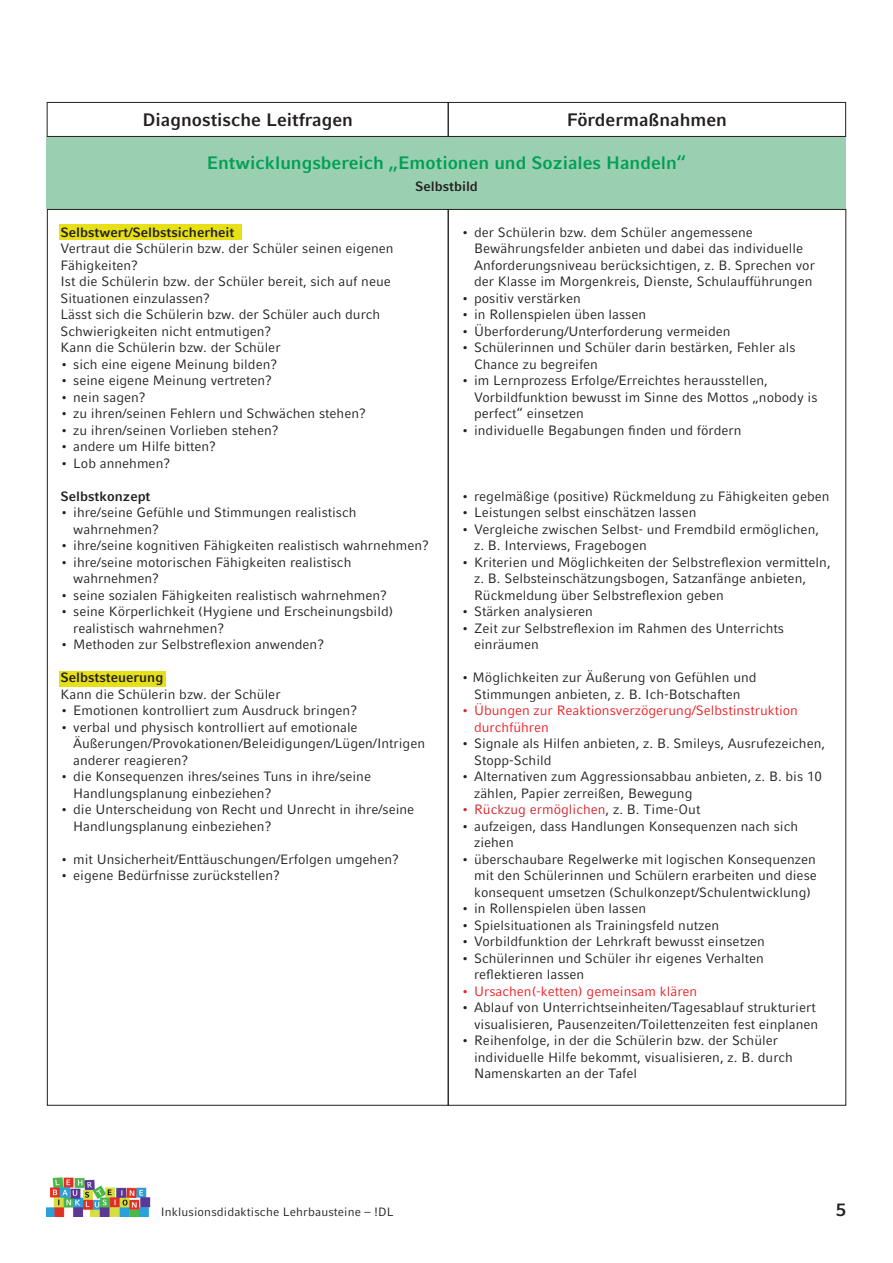
<style>
.page{position:relative;width:893px;height:1263px;background:#fff}
.page>*{position:absolute;margin:0;border:0;box-sizing:border-box;transform-origin:0 0}
.t1{font:700 18px "LMU Compatil Fact";color:#009f54}
.t2{font:700 18px "LMU Compatil Fact";color:#231f20}
.t3{font:13.5px/16.5px "LMU Compatil Fact";color:#231f20}
.t4{font:13.5px/16.5px "LMU Compatil Fact";color:#ee1d23}
.t5{font:700 13.5px "LMU Compatil Fact";color:#231f20}
.t6{font:13.5px "LMU Compatil Fact";color:#d1232a}
.t7{font:12px "LMU Compatil Fact";letter-spacing:.01em;color:#231f20}
.s1{color:#231f20}
</style>
<div class="page">
<img style="left:47px;top:1177px;width:104px;height:39px">
<div style="left:60px;top:224px;width:182px;height:16px;background:#e7e016"></div>
<div style="left:60px;top:671px;width:106px;height:16px;background:#e7e016"></div>
<div style="left:47px;top:102px;width:402px;height:35px;border:1px solid #231f20"></div>
<div style="left:448px;top:102px;width:398px;height:35px;border:1px solid #231f20"></div>
<div style="left:47px;top:137px;width:799px;height:72px;background:#9ad0b1"></div>
<p class="t2" style="left:142px;top:109px;width:212px">Diagnostische Leitfragen</p>
<p class="t2" style="left:567px;top:109px;width:162px">Fördermaßnahmen</p>
<p class="t1" style="left:207px;top:152px;width:481px">Entwicklungsbereich „Emotionen und Soziales Handeln“</p>
<p class="t5" style="left:415px;top:179px;width:64px">Selbstbild</p>
<p class="t5" style="left:60px;top:224px;width:176px">Selbstwert/Selbstsicherheit</p>
<p class="t3" style="left:60px;top:240px;width:335px">Vertraut die Schülerin bzw. der Schüler seinen eigenen<br>Fähigkeiten?</p>
<p class="t3" style="left:60px;top:273px;width:332px">Ist die Schülerin bzw. der Schüler bereit, sich auf neue<br>Situationen einzulassen?</p>
<p class="t3" style="left:60px;top:306px;width:321px">Lässt sich die Schülerin bzw. der Schüler auch durch<br>Schwierigkeiten nicht entmutigen?</p>
<p class="t3" style="left:60px;top:339px;width:222px">Kann die Schülerin bzw. der Schüler</p>
<p class="t3" style="left:60px;top:356px;width:218px">• sich eine eigene Meinung bilden?</p>
<p class="t3" style="left:60px;top:372px;width:213px">• seine eigene Meinung vertreten?</p>
<p class="t3" style="left:60px;top:389px;width:87px">• nein sagen?</p>
<p class="t3" style="left:60px;top:405px;width:307px">• zu ihren/seinen Fehlern und Schwächen stehen?</p>
<p class="t3" style="left:60px;top:422px;width:220px">• zu ihren/seinen Vorlieben stehen?</p>
<p class="t3" style="left:60px;top:438px;width:157px">• andere um Hilfe bitten?</p>
<p class="t3" style="left:60px;top:455px;width:111px">• Lob annehmen?</p>
<p class="t5" style="left:60px;top:488px;width:92px">Selbstkonzept</p>
<p class="t3" style="left:73px;top:504px;width:285px;text-indent:-13px">• ihre/seine Gefühle und Stimmungen realistisch wahrnehmen?</p>
<p class="t3" style="left:60px;top:537px;width:370px">• ihre/seine kognitiven Fähigkeiten realistisch wahrnehmen?</p>
<p class="t3" style="left:73px;top:554px;width:280px;text-indent:-13px">• ihre/seine motorischen Fähigkeiten realistisch wahrnehmen?</p>
<p class="t3" style="left:60px;top:587px;width:328px">• seine sozialen Fähigkeiten realistisch wahrnehmen?</p>
<p class="t3" style="left:73px;top:603px;width:322px;text-indent:-13px">• seine Körperlichkeit (Hygiene und Erscheinungsbild) realistisch wahrnehmen?</p>
<p class="t3" style="left:60px;top:636px;width:265px">• Methoden zur Selbstreflexion anwenden?</p>
<p class="t5" style="left:60px;top:670px;width:104px">Selbststeuerung</p>
<p class="t3" style="left:60px;top:686px;width:222px">Kann die Schülerin bzw. der Schüler</p>
<p class="t3" style="left:60px;top:702px;width:298px">• Emotionen kontrolliert zum Ausdruck bringen?</p>
<p class="t3" style="left:73px;top:719px;width:353px;text-indent:-13px">• verbal und physisch kontrolliert auf emotionale<br>Äußerungen/Provokationen/Beleidigungen/Lügen/Intrigen anderer reagieren?</p>
<p class="t3" style="left:73px;top:768px;width:299px;text-indent:-13px">• die Konsequenzen ihres/seines Tuns in ihre/seine<br>Handlungsplanung einbeziehen?</p>
<p class="t3" style="left:73px;top:801px;width:343px;text-indent:-13px">• die Unterscheidung von Recht und Unrecht in ihre/seine<br>Handlungsplanung einbeziehen?</p>
<p class="t3" style="left:60px;top:851px;width:340px">• mit Unsicherheit/Enttäuschungen/Erfolgen umgehen?</p>
<p class="t3" style="left:60px;top:867px;width:221px">• eigene Bedürfnisse zurückstellen?</p>
<p class="t3" style="left:474px;top:224px;width:342px;text-indent:-13px">• der Schülerin bzw. dem Schüler angemessene Bewährungsfelder anbieten und dabei das individuelle Anforderungsniveau berücksichtigen, z. B. Sprechen vor der Klasse im Morgenkreis, Dienste, Schulaufführungen</p>
<p class="t3" style="left:461px;top:290px;width:121px">• positiv verstärken</p>
<p class="t3" style="left:461px;top:306px;width:186px">• in Rollenspielen üben lassen</p>
<p class="t3" style="left:461px;top:323px;width:271px">• Überforderung/Unterforderung vermeiden</p>
<p class="t3" style="left:474px;top:339px;width:323px;text-indent:-13px">• Schülerinnen und Schüler darin bestärken, Fehler als<br>Chance zu begreifen</p>
<p class="t3" style="left:474px;top:372px;width:345px;text-indent:-13px">• im Lernprozess Erfolge/Erreichtes herausstellen,<br>Vorbildfunktion bewusst im Sinne des Mottos „nobody is perfect“ einsetzen</p>
<p class="t3" style="left:461px;top:422px;width:282px">• individuelle Begabungen finden und fördern</p>
<p class="t3" style="left:461px;top:488px;width:370px">• regelmäßige (positive) Rückmeldung zu Fähigkeiten geben</p>
<p class="t3" style="left:461px;top:504px;width:237px">• Leistungen selbst einschätzen lassen</p>
<p class="t3" style="left:474px;top:521px;width:347px;text-indent:-13px">• Vergleiche zwischen Selbst- und Fremdbild ermöglichen, z. B. Interviews, Fragebogen</p>
<p class="t3" style="left:474px;top:554px;width:358px;text-indent:-13px">• Kriterien und Möglichkeiten der Selbstreflexion vermitteln, z. B. Selbsteinschätzungsbogen, Satzanfänge anbieten,<br>Rückmeldung über Selbstreflexion geben</p>
<p class="t3" style="left:461px;top:603px;width:133px">• Stärken analysieren</p>
<p class="t3" style="left:474px;top:620px;width:311px;text-indent:-13px">• Zeit zur Selbstreflexion im Rahmen des Unterrichts einräumen</p>
<p class="t3" style="left:461px;top:669px;width:297px;text-align:center">• Möglichkeiten zur Äußerung von Gefühlen und<br>Stimmungen anbieten, z. B. Ich-Botschaften</p>
<p class="t4" style="left:474px;top:702px;width:325px;text-indent:-13px">• Übungen zur Reaktionsverzögerung/Selbstinstruktion durchführen</p>
<p class="t3" style="left:474px;top:735px;width:353px;text-indent:-13px">• Signale als Hilfen anbieten, z. B. Smileys, Ausrufezeichen,<br>Stopp-Schild</p>
<p class="t3" style="left:474px;top:768px;width:349px;text-indent:-13px">• Alternativen zum Aggressionsabbau anbieten, z. B. bis 10 zählen, Papier zerreißen, Bewegung</p>
<p class="t6" style="left:461px;top:802px;width:241px">• Rückzug ermöglichen<span class="s1">, z. B. Time-Out</span></p>
<p class="t3" style="left:474px;top:818px;width:325px;text-indent:-13px">• aufzeigen, dass Handlungen Konsequenzen nach sich ziehen</p>
<p class="t3" style="left:474px;top:851px;width:344px;text-align:justify;text-indent:-13px">• überschaubare Regelwerke mit logischen Konsequenzen mit den Schülerinnen und Schülern erarbeiten und diese konsequent umsetzen (Schulkonzept/Schulentwicklung)</p>
<p class="t3" style="left:461px;top:900px;width:186px">• in Rollenspielen üben lassen</p>
<p class="t3" style="left:461px;top:917px;width:259px">• Spielsituationen als Trainingsfeld nutzen</p>
<p class="t3" style="left:461px;top:933px;width:305px">• Vorbildfunktion der Lehrkraft bewusst einsetzen</p>
<p class="t3" style="left:474px;top:950px;width:291px;text-indent:-13px">• Schülerinnen und Schüler ihr eigenes Verhalten reflektieren lassen</p>
<p class="t4" style="left:461px;top:983px;width:237px">• Ursachen(-ketten) gemeinsam klären</p>
<p class="t3" style="left:461px;top:999px;width:358px;text-align:right">• Ablauf von Unterrichtseinheiten/Tagesablauf strukturiert visualisieren, Pausenzeiten/Toilettenzeiten fest einplanen</p>
<p class="t3" style="left:474px;top:1032px;width:320px;text-indent:-13px">• Reihenfolge, in der die Schülerin bzw. der Schüler individuelle Hilfe bekommt, visualisieren, z. B. durch<br>Namenskarten an der Tafel</p>
<p class="t7" style="left:161px;top:1205px;width:234px">Inklusionsdidaktische Lehrbausteine – !DL</p>
<h1 class="t2" style="left:836px;top:1199px;width:12px">5</h1>
</div>
